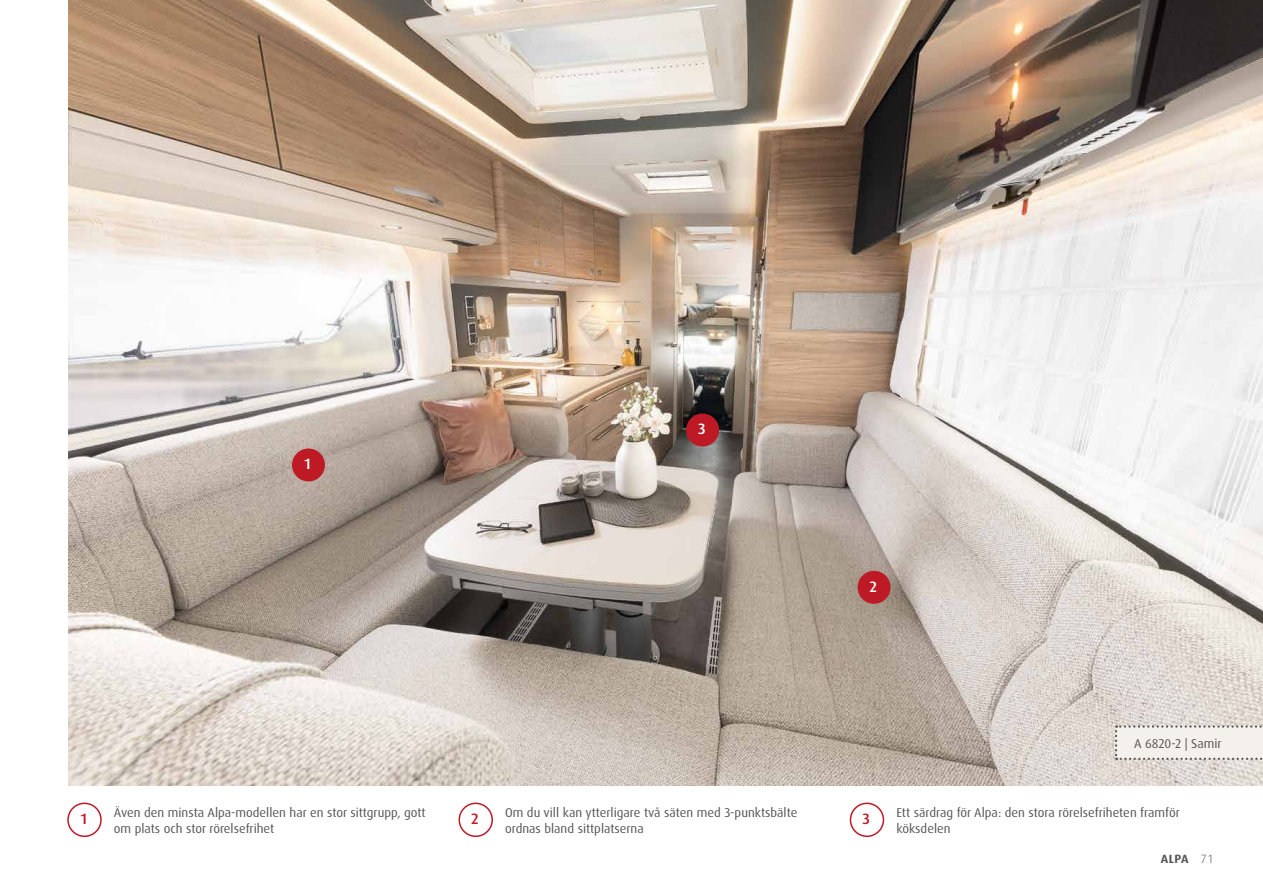
<style>
.page{position:relative;width:1263px;height:893px;background:#fff}
.page>*{position:absolute;margin:0;border:0;box-sizing:border-box;transform-origin:0 0}
.t1{font:500 15px "Dax Pro";color:#fff}
.t2{font:500 15px "Dax Pro";color:#bd1a26}
.t3{font:12.75px/16.5px "Dax Pro";color:#565656}
.t4{font:12.75px/16.5px "Dax OT";color:#565656}
.t5{font:700 12px "Dax Pro";color:#565656}
.t6{font:300 12px "Dax OT";color:#565656}
</style>
<div class="page">
<img style="left:68px;top:0;width:1195px;height:786px">
<div style="left:292px;top:448px;width:33px;height:33px;background:#bd1a26;border-radius:50%"></div>
<div style="left:857px;top:571px;width:33px;height:33px;background:#bd1a26;border-radius:50%"></div>
<div style="left:686px;top:414px;width:33px;height:32px;background:#bd1a26;border-radius:50%"></div>
<svg style="left:1115px;top:725px;width:148px;height:35px;background:#eae7e3"></svg>
<div style="left:67px;top:803px;width:35px;height:34px;border:2px solid #bd1a26;border-radius:50%"></div>
<div style="left:458px;top:803px;width:35px;height:34px;border:2px solid #bd1a26;border-radius:50%"></div>
<div style="left:850px;top:803px;width:34px;height:34px;border:2px solid #bd1a26;border-radius:50%"></div>
<p class="t1" style="left:305px;top:454px;width:8px">1</p>
<p class="t1" style="left:698px;top:419px;width:9px">3</p>
<p class="t1" style="left:869px;top:577px;width:9px">2</p>
<p class="t3" style="left:1134px;top:735px;width:89px">A 6820-2 | Samir</p>
<p class="t4" style="left:114px;top:804px;width:313px">Även den minsta Alpa-modellen har en stor sittgrupp, gott om plats och stor rörelsefrihet</p>
<p class="t3" style="left:505px;top:804px;width:294px">Om du vill kan ytterligare två säten med 3-punktsbälte ordnas bland sittplatserna</p>
<p class="t3" style="left:896px;top:804px;width:285px">Ett särdrag för Alpa: den stora rörelsefriheten framför köksdelen</p>
<p class="t2" style="left:81px;top:809px;width:8px">1</p>
<p class="t2" style="left:471px;top:809px;width:9px">2</p>
<p class="t2" style="left:862px;top:809px;width:9px">3</p>
<p class="t5" style="left:1161px;top:851px;width:29px">ALPA</p>
<p class="t6" style="left:1201px;top:851px;width:13px">71</p>
</div>
